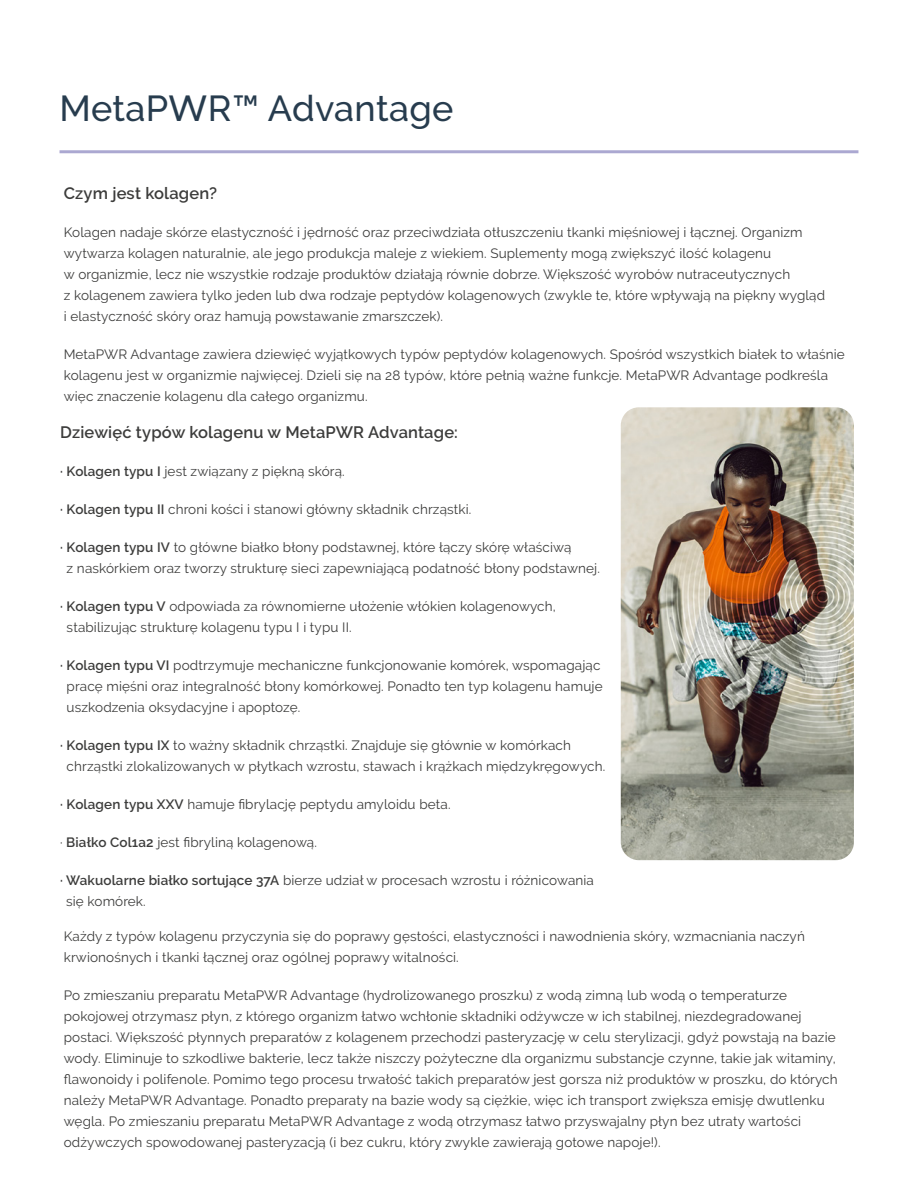
<style>
.page{position:relative;width:918px;height:1188px;background:#fff}
.page>*{position:absolute;margin:0;border:0;box-sizing:border-box;transform-origin:0 0}
.t1{font:500 36px "Raleway";letter-spacing:.01em;color:#273c4e}
.t2{font:600 16.5px "Raleway";letter-spacing:.01em;color:#3c3c3b}
.t3{font:13.5px/21px "Raleway";letter-spacing:.01em;color:#3c3c3b}
.s1{font-weight:600}
</style>
<div class="page">
<hr style="left:60px;top:150px;width:798px;height:3px;background:#aba8d1">
<img style="left:621px;top:407px;width:233px;height:453px">
<h1 class="t1" style="left:60px;top:88px;width:395px">MetaPWR™ Advantage</h1>
<p class="t2" style="left:64px;top:184px;width:155px">Czym jest kolagen?</p>
<p class="t3" style="left:64px;top:222px;width:763px">Kolagen nadaje skórze elastyczność i jędrność oraz przeciwdziała otłuszczeniu tkanki mięśniowej i łącznej. Organizm wytwarza kolagen naturalnie, ale jego produkcja maleje z wiekiem. Suplementy mogą zwiększyć ilość kolagenu<br>w organizmie, lecz nie wszystkie rodzaje produktów działają równie dobrze. Większość wyrobów nutraceutycznych<br>z kolagenem zawiera tylko jeden lub dwa rodzaje peptydów kolagenowych (zwykle te, które wpływają na piękny wygląd i elastyczność skóry oraz hamują powstawanie zmarszczek).</p>
<p class="t3" style="left:64px;top:344px;width:783px">MetaPWR Advantage zawiera dziewięć wyjątkowych typów peptydów kolagenowych. Spośród wszystkich białek to właśnie kolagenu jest w organizmie najwięcej. Dzieli się na 28 typów, które pełnią ważne funkcje. MetaPWR Advantage podkreśla więc znaczenie kolagenu dla całego organizmu.</p>
<p class="t2" style="left:60px;top:422px;width:399px">Dziewięć typów kolagenu w MetaPWR Advantage:</p>
<p class="t3" style="left:60px;top:460px;width:286px"><span class="s1">· Kolagen typu I</span> jest związany z piękną skórą.</p>
<p class="t3" style="left:60px;top:498px;width:413px"><span class="s1">· Kolagen typu II</span> chroni kości i stanowi główny składnik chrząstki.</p>
<p class="t3" style="left:67px;top:536px;width:535px;text-indent:-6px"><span class="s1">· Kolagen typu IV</span> to główne białko błony podstawnej, które łączy skórę właściwą<br>z naskórkiem oraz tworzy strukturę sieci zapewniającą podatność błony podstawnej.</p>
<p class="t3" style="left:67px;top:595px;width:491px;text-indent:-6px"><span class="s1">· Kolagen typu V</span> odpowiada za równomierne ułożenie włókien kolagenowych, stabilizując strukturę kolagenu typu I i typu II.</p>
<p class="t3" style="left:67px;top:654px;width:537px;text-indent:-6px"><span class="s1">· Kolagen typu VI</span> podtrzymuje mechaniczne funkcjonowanie komórek, wspomagając pracę mięśni oraz integralność błony komórkowej. Ponadto ten typ kolagenu hamuje uszkodzenia oksydacyjne i apoptozę.</p>
<p class="t3" style="left:67px;top:734px;width:540px;text-indent:-6px"><span class="s1">· Kolagen typu IX</span> to ważny składnik chrząstki. Znajduje się głównie w komórkach chrząstki zlokalizowanych w płytkach wzrostu, stawach i krążkach międzykręgowych.</p>
<p class="t3" style="left:60px;top:793px;width:392px"><span class="s1">· Kolagen typu XXV</span> hamuje fibrylację peptydu amyloidu beta.</p>
<p class="t3" style="left:60px;top:831px;width:258px">· <span class="s1">Białko Col1a2</span> jest fibryliną kolagenową.</p>
<p class="t3" style="left:66px;top:869px;width:529px;text-indent:-6px"><span class="s1">· Wakuolarne białko sortujące 37A</span> bierze udział w procesach wzrostu i różnicowania się komórek.</p>
<p class="t3" style="left:64px;top:925px;width:743px">Każdy z typów kolagenu przyczynia się do poprawy gęstości, elastyczności i nawodnienia skóry, wzmacniania naczyń krwionośnych i tkanki łącznej oraz ogólnej poprawy witalności.</p>
<p class="t3" style="left:64px;top:984px;width:775px">Po zmieszaniu preparatu MetaPWR Advantage (hydrolizowanego proszku) z wodą zimną lub wodą o temperaturze pokojowej otrzymasz płyn, z którego organizm łatwo wchłonie składniki odżywcze w ich stabilnej, niezdegradowanej postaci. Większość płynnych preparatów z kolagenem przechodzi pasteryzację w celu sterylizacji, gdyż powstają na bazie wody. Eliminuje to szkodliwe bakterie, lecz także niszczy pożyteczne dla organizmu substancje czynne, takie jak witaminy, flawonoidy i polifenole. Pomimo tego procesu trwałość takich preparatów jest gorsza niż produktów w proszku, do których należy MetaPWR Advantage. Ponadto preparaty na bazie wody są ciężkie, więc ich transport zwiększa emisję dwutlenku węgla. Po zmieszaniu preparatu MetaPWR Advantage z wodą otrzymasz łatwo przyswajalny płyn bez utraty wartości odżywczych spowodowanej pasteryzacją (i bez cukru, który zwykle zawierają gotowe napoje!).</p>
</div>
